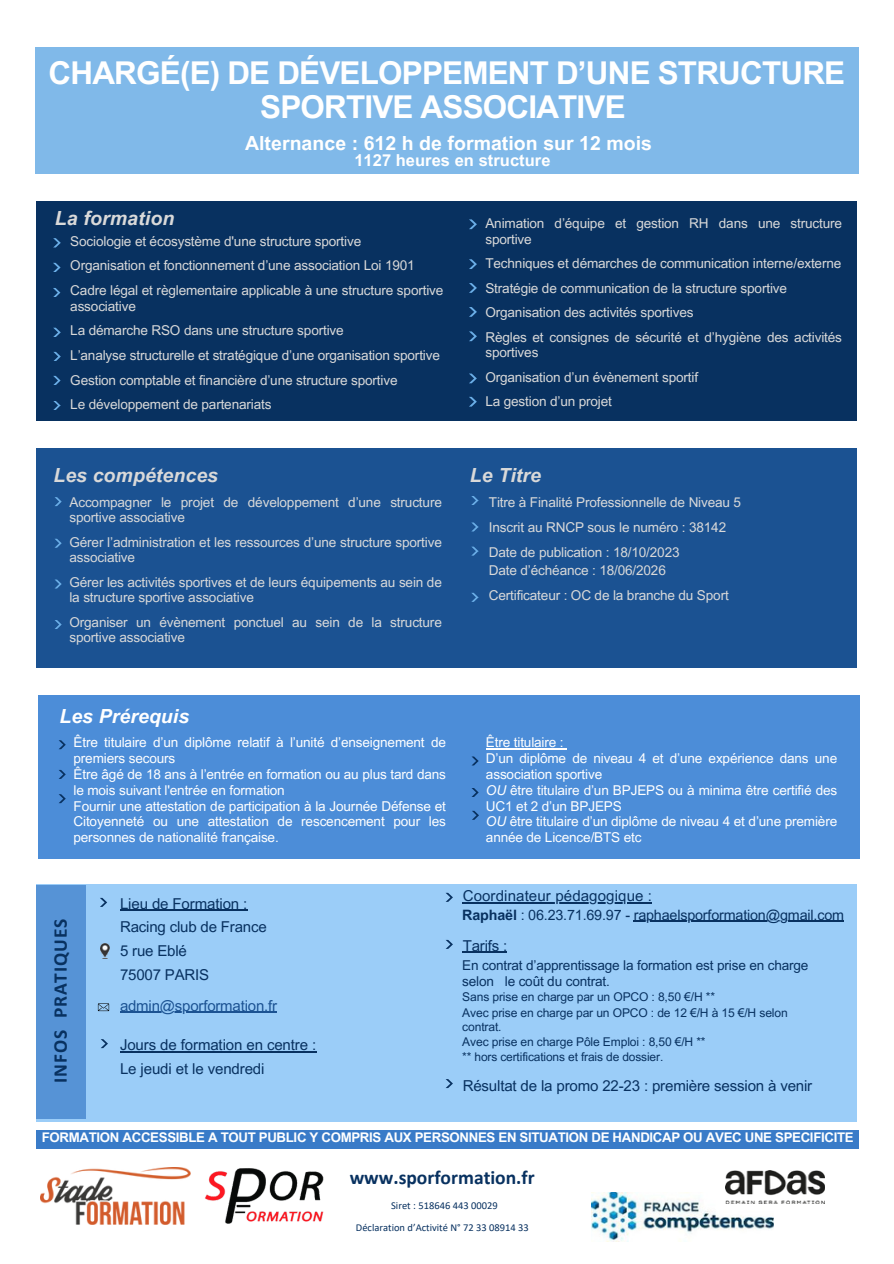
<style>
.page{position:relative;width:894px;height:1264px;background:#fff}
.page>*{position:absolute;margin:0;border:0;box-sizing:border-box;transform-origin:0 0}
.t1{font:700 31.5px/33.8px "Arial MT Pro";letter-spacing:-.025em;color:#fff;text-align:center}
.t2{font:700 19.5px "Arial MT Pro";color:#fff}
.t3{font:italic 700 19.5px "Arial MT Pro";letter-spacing:.005em;color:#d9d9d9}
.t4{font:700 19.5px "Calibri";color:#083160}
.t5{font:700 19.5px "Calibri";letter-spacing:.045em;color:#083160}
.t6{font:italic 700 19.5px "Arial MT Pro";letter-spacing:.005em;color:#fff}
.t7{font:700 16.5px "Arial MT Pro";color:#fff}
.t8{font:15px/23.7px "Arial MT Pro";letter-spacing:-.005em;color:#083160}
.t9{font:15px "Arial MT Pro";letter-spacing:-.01em;color:#1b5292}
.t10{font:14.25px "Arial MT Pro";letter-spacing:-.01em;color:#083160}
.t11{font:13.5px/24.6px "Arial MT Pro";letter-spacing:-.01em;color:#d9d9d9}
.t12{font:13.5px/15.8px "Arial MT Pro";letter-spacing:-.01em;color:#fff}
.t13{font:13.5px/15.9px "Arial MT Pro";letter-spacing:-.01em;color:#083160}
.t14{font:700 13.35px "Arial MT Pro";letter-spacing:-.025em;color:#fff}
.t15{font:12px/15.1px "Arial MT Pro";letter-spacing:-.01em;color:#083160}
.t16{font:10.5px/22.8px "Calibri";color:#083160;text-align:center}
.s1{font-style:italic}
.s2{font-weight:700}
</style>
<div class="page">
<div style="left:36px;top:48px;width:822px;height:126px;background:#80b9e9"></div>
<div style="left:36px;top:448px;width:820px;height:220px;background:#1b5292"></div>
<svg style="left:471px;top:496px;width:7px;height:9px"></svg>
<svg style="left:471px;top:522px;width:7px;height:9px"></svg>
<div style="left:36px;top:201px;width:820px;height:220px;background:#083160"></div>
<svg style="left:53px;top:352px;width:8px;height:9px"></svg>
<svg style="left:53px;top:238px;width:8px;height:9px"></svg>
<svg style="left:53px;top:263px;width:8px;height:9px"></svg>
<svg style="left:53px;top:328px;width:8px;height:9px"></svg>
<svg style="left:53px;top:288px;width:7px;height:9px"></svg>
<svg style="left:53px;top:376px;width:8px;height:9px"></svg>
<svg style="left:469px;top:219px;width:7px;height:10px"></svg>
<svg style="left:469px;top:259px;width:7px;height:10px"></svg>
<svg style="left:469px;top:283px;width:7px;height:10px"></svg>
<svg style="left:469px;top:307px;width:7px;height:10px"></svg>
<svg style="left:55px;top:497px;width:6px;height:9px"></svg>
<svg style="left:55px;top:538px;width:6px;height:9px"></svg>
<svg style="left:55px;top:579px;width:6px;height:9px"></svg>
<svg style="left:55px;top:620px;width:6px;height:9px"></svg>
<svg style="left:469px;top:331px;width:7px;height:10px"></svg>
<div style="left:38px;top:695px;width:820px;height:164px;background:#4c8dd8"></div>
<hr style="left:486px;top:748px;width:77px;height:1px;background:#fff">
<svg style="left:472px;top:810px;width:6px;height:9px"></svg>
<svg style="left:471px;top:788px;width:7px;height:9px"></svg>
<svg style="left:471px;top:756px;width:7px;height:9px"></svg>
<svg style="left:59px;top:740px;width:6px;height:9px"></svg>
<svg style="left:59px;top:770px;width:6px;height:9px"></svg>
<svg style="left:59px;top:794px;width:6px;height:9px"></svg>
<svg style="left:53px;top:401px;width:7px;height:9px"></svg>
<svg style="left:469px;top:373px;width:7px;height:10px"></svg>
<svg style="left:469px;top:397px;width:7px;height:9px"></svg>
<svg style="left:471px;top:546px;width:7px;height:9px"></svg>
<svg style="left:471px;top:593px;width:7px;height:9px"></svg>
<img style="left:591px;top:1192px;width:182px;height:49px">
<img style="left:725px;top:1170px;width:99px;height:33px">
<img style="left:40px;top:1167px;width:151px;height:57px">
<img style="left:205px;top:1168px;width:119px;height:56px">
<div style="left:36px;top:884px;width:820px;height:237px;background:#9bcdf8"></div>
<div style="left:37px;top:884px;width:49px;height:234px;background:#5693d6"></div>
<svg style="left:100px;top:897px;width:7px;height:9px"></svg>
<img style="left:101px;top:943px;width:9px;height:15px">
<svg style="left:101px;top:1039px;width:7px;height:9px"></svg>
<svg style="left:446px;top:892px;width:7px;height:9px"></svg>
<svg style="left:446px;top:939px;width:7px;height:9px"></svg>
<svg style="left:446px;top:1079px;width:7px;height:9px"></svg>
<svg style="left:98px;top:1003px;width:11px;height:8px"></svg>
<hr style="left:462px;top:951px;width:45px;height:1px;background:#083160">
<hr style="left:120px;top:909px;width:127px;height:1px;background:#083160">
<hr style="left:120px;top:1011px;width:157px;height:1px;background:#1b5292">
<hr style="left:462px;top:902px;width:190px;height:1px;background:#083160">
<hr style="left:633px;top:920px;width:210px;height:2px;background:#083160">
<hr style="left:120px;top:1051px;width:196px;height:1px;background:#083160">
<div style="left:37px;top:1130px;width:821px;height:19px;background:#397bc8"></div>
<h1 class="t1" style="left:49px;top:60px;width:797px">CHARGÉ(E) DE DÉVELOPPEMENT D’UNE STRUCTURE<br>SPORTIVE ASSOCIATIVE</h1>
<h2 class="t2" style="left:245px;top:136px;width:408px">Alternance : 612 h de formation sur 12 mois</h2>
<p class="t7" style="left:354px;top:154px;width:197px">1127 heures en structure</p>
<h2 class="t3" style="left:55px;top:211px;width:121px">La formation</h2>
<p class="t11" style="left:70px;top:230px;width:374px">Sociologie et écosystème d'une structure sportive<br>Organisation et fonctionnement d’une association Loi 1901<br>Cadre légal et règlementaire applicable à une structure sportive</p>
<p class="t11" style="left:70px;top:295px;width:371px">associative<br>La démarche RSO dans une structure sportive<br>L’analyse structurelle et stratégique d’une organisation sportive Gestion comptable et financière d’une structure sportive<br>Le développement de partenariats</p>
<p class="t11" style="left:485px;top:217px;width:358px;line-height:15.6px">Animation d’équipe et gestion RH dans une structure sportive</p>
<p class="t11" style="left:485px;top:253px;width:358px">Techniques et démarches de communication interne/externe Stratégie de communication de la structure sportive Organisation des activités sportives<br>Règles et consignes de sécurité et d’hygiène des activités</p>
<p class="t11" style="left:485px;top:342px;width:214px">sportives<br>Organisation d’un évènement sportif<br>La gestion d’un projet</p>
<h2 class="t3" style="left:53px;top:468px;width:166px">Les compétences</h2>
<h2 class="t3" style="left:469px;top:468px;width:73px">Le Titre</h2>
<p class="t11" style="left:488px;top:491px;width:254px;line-height:25px">Titre à Finalité Professionnelle de Niveau 5<br>Inscrit au RNCP sous le numéro : 38142<br>Date de publication : 18/10/2023</p>
<p class="t11" style="left:488px;top:559px;width:241px;line-height:25px">Date d’échéance : 18/06/2026<br>Certificateur : OC de la branche du Sport</p>
<p class="t11" style="left:69px;top:496px;width:374px;line-height:15.6px">Accompagner le projet de développement d’une structure sportive associative</p>
<p class="t11" style="left:69px;top:536px;width:374px;line-height:15.6px">Gérer l’administration et les ressources d’une structure sportive associative</p>
<p class="t11" style="left:69px;top:576px;width:374px;line-height:15.6px">Gérer les activités sportives et de leurs équipements au sein de la structure sportive associative</p>
<p class="t11" style="left:69px;top:616px;width:374px;line-height:15.6px">Organiser un évènement ponctuel au sein de la structure sportive associative</p>
<h2 class="t6" style="left:59px;top:709px;width:131px">Les Prérequis</h2>
<p class="t12" style="left:73px;top:736px;width:374px">Être titulaire d’un diplôme relatif à l’unité d’enseignement de premiers secours<br>Être âgé de 18 ans à l’entrée en formation ou au plus tard dans le mois suivant l'entrée en formation<br>Fournir une attestation de participation à la Journée Défense et Citoyenneté ou une attestation de rescencement pour les personnes de nationalité française.</p>
<p class="t12" style="left:486px;top:736px;width:352px">Être titulaire :<br>D’un diplôme de niveau 4 et d’une expérience dans une association sportive<br><span class="s1">OU</span> être titulaire d’un BPJEPS ou à minima être certifié des UC1 et 2 d’un BPJEPS<br><span class="s1">OU</span> être titulaire d’un diplôme de niveau 4 et d’une première année de Licence/BTS etc</p>
<h2 class="t5" style="left:52px;top:1082px;width:165px;rotate:-90deg">INFOS PRATIQUES</h2>
<p class="t8" style="left:120px;top:893px;width:148px">Lieu de Formation :<br>Racing club de France<br>5 rue Eblé<br>75007 PARIS</p>
<p class="t9" style="left:120px;top:999px;width:159px">admin@sporformation.fr</p>
<p class="t8" style="left:120px;top:1035px;width:198px">Jours de formation en centre :<br>Le jeudi et le vendredi</p>
<p class="t8" style="left:462px;top:886px;width:191px">Coordinateur pédagogique :</p>
<p class="t10" style="left:462px;top:909px;width:383px"><span class="s2">Raphaël</span> : 06.23.71.69.97 - raphaelsporformation@gmail.com</p>
<p class="t8" style="left:462px;top:935px;width:46px">Tarifs :</p>
<p class="t13" style="left:462px;top:958px;width:347px">En contrat d’apprentissage la formation est prise en charge selon le coût du contrat.</p>
<p class="t15" style="left:462px;top:990px;width:327px">Sans prise en charge par un OPCO : 8,50 €/H **<br>Avec prise en charge par un OPCO : de 12 €/H à 15 €/H selon contrat.<br>Avec prise en charge Pôle Emploi : 8,50 €/H **<br>** hors certifications et frais de dossier.</p>
<p class="t8" style="left:462px;top:1075px;width:351px">Résultat de la promo 22-23 : première session à venir</p>
<p class="t14" style="left:42px;top:1132px;width:813px">FORMATION ACCESSIBLE A TOUT PUBLIC Y COMPRIS AUX PERSONNES EN SITUATION DE HANDICAP OU AVEC UNE SPECIFICITE</p>
<h2 class="t4" style="left:349px;top:1169px;width:186px">www.sporformation.fr</h2>
<p class="t16" style="left:356px;top:1194px;width:174px">Siret : 518646 443 00029<br>Déclaration d’Activité N° 72 33 08914 33</p>
</div>
